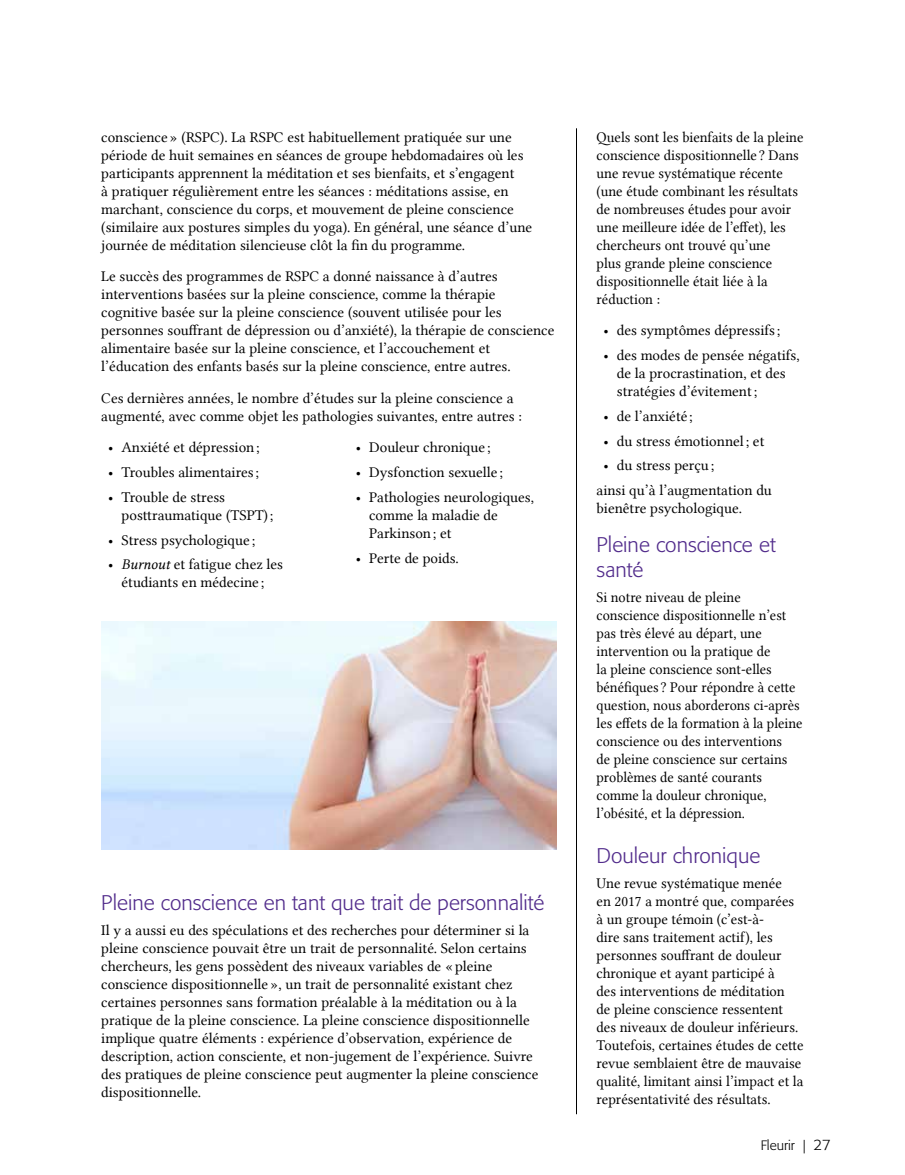
<style>
.page{position:relative;width:905px;height:1175px;background:#fff}
.page>*{position:absolute;margin:0;border:0;box-sizing:border-box;transform-origin:0 0}
.t1{font:300 21px/25.2px "Formata";color:#512b8b}
.t2{font:15px/18px "Lin Libertine";color:#000}
.t3{font:15px/18px "Lin Libertine";color:#000;scale:.95 1}
.t4{font:15px/18px "Lin Libertine";color:#000;scale:.96 1}
.t5{font:300 13.5px "Formata";color:#000}
.s1{font-family:"Lin Libertine I"}
.s2{font-size:15px}
</style>
<div class="page">
<img style="left:101px;top:621px;width:455px;height:228px">
<hr style="left:576px;top:128px;width:1px;height:986px;background:#000">
<p class="t2" style="left:101px;top:128px;width:432px">conscience » (RSPC). La RSPC est habituellement pratiquée sur une période de huit semaines en séances de groupe hebdomadaires où les participants apprennent la méditation et ses bienfaits, et s’engagent<br>à pratiquer régulièrement entre les séances : méditations assise, en marchant, conscience du corps, et mouvement de pleine conscience (similaire aux postures simples du yoga). En général, une séance d’une journée de méditation silencieuse clôt la fin du programme.</p>
<p class="t2" style="left:101px;top:267px;width:454px">Le succès des programmes de RSPC a donné naissance à d’autres interventions basées sur la pleine conscience, comme la thérapie cognitive basée sur la pleine conscience (souvent utilisée pour les personnes souffrant de dépression ou d’anxiété), la thérapie de conscience alimentaire basée sur la pleine conscience, et l’accouchement et l’éducation des enfants basés sur la pleine conscience, entre autres.</p>
<p class="t2" style="left:101px;top:389px;width:422px">Ces dernières années, le nombre d’études sur la pleine conscience a augmenté, avec comme objet les pathologies suivantes, entre autres :</p>
<p class="t2" style="left:108px;top:438px;width:153px">• Anxiété et dépression ;</p>
<p class="t2" style="left:108px;top:463px;width:152px">• Troubles alimentaires ;</p>
<p class="t2" style="left:122px;top:488px;width:153px;text-indent:-14px">• Trouble de stress posttraumatique (TSPT) ;</p>
<p class="t2" style="left:108px;top:531px;width:149px">• Stress psychologique ;</p>
<p class="t2" style="left:108px;top:555px;width:176px;text-align:center">• <span class="s1">Burnout</span> et fatigue chez les étudiants en médecine ;</p>
<p class="t2" style="left:356px;top:438px;width:136px">• Douleur chronique ;</p>
<p class="t2" style="left:356px;top:463px;width:149px">• Dysfonction sexuelle ;</p>
<p class="t2" style="left:369px;top:488px;width:166px;text-indent:-14px">• Pathologies neurologiques, comme la maladie de<br>Parkinson ; et</p>
<p class="t2" style="left:356px;top:549px;width:105px">• Perte de poids.</p>
<h1 class="t1" style="left:101px;top:890px;width:444px">Pleine conscience en tant que trait de personnalité</h1>
<p class="t2" style="left:101px;top:921px;width:438px">Il y a aussi eu des spéculations et des recherches pour déterminer si la pleine conscience pouvait être un trait de personnalité. Selon certains chercheurs, les gens possèdent des niveaux variables de « pleine conscience dispositionnelle », un trait de personnalité existant chez certaines personnes sans formation préalable à la méditation ou à la pratique de la pleine conscience. La pleine conscience dispositionnelle implique quatre éléments : expérience d’observation, expérience de description, action consciente, et non-jugement de l’expérience. Suivre des pratiques de pleine conscience peut augmenter la pleine conscience dispositionnelle.</p>
<p class="t4" style="left:596px;top:128px;width:217px">Quels sont les bienfaits de la pleine conscience dispositionnelle ? Dans une revue systématique récente (une étude combinant les résultats de nombreuses études pour avoir une meilleure idée de l’effet), les chercheurs ont trouvé qu’une<br>plus grande pleine conscience dispositionnelle était liée à la réduction :</p>
<p class="t2" style="left:603px;top:321px;width:178px">• des symptômes dépressifs ;</p>
<p class="t2" style="left:616px;top:346px;width:184px;text-indent:-14px">• des modes de pensée négatifs, de la procrastination, et des stratégies d’évitement ;</p>
<p class="t2" style="left:603px;top:407px;width:91px">• de l’anxiété ;</p>
<p class="t2" style="left:603px;top:432px;width:163px">• du stress émotionnel ; et</p>
<p class="t2" style="left:596px;top:453px;width:177px;line-height:24.8px;text-indent:7px">• du stress perçu ;<br>ainsi qu’à l’augmentation du</p>
<p class="t2" style="left:596px;top:499px;width:147px">bienêtre psychologique.</p>
<h1 class="t1" style="left:596px;top:532px;width:181px">Pleine conscience et santé</h1>
<p class="t3" style="left:596px;top:588px;width:218px">Si notre niveau de pleine conscience dispositionnelle n’est pas très élevé au départ, une intervention ou la pratique de<br>la pleine conscience sont-elles bénéfiques ? Pour répondre à cette question, nous aborderons ci-après les effets de la formation à la pleine conscience ou des interventions<br>de pleine conscience sur certains problèmes de santé courants comme la douleur chronique, l’obésité, et la dépression.</p>
<h1 class="t1" style="left:596px;top:843px;width:165px">Douleur chronique</h1>
<p class="t2" style="left:596px;top:874px;width:208px">Une revue systématique menée<br>en 2017 a montré que, comparées à un groupe témoin (c’est-à-<br>dire sans traitement actif), les personnes souffrant de douleur chronique et ayant participé à<br>des interventions de méditation<br>de pleine conscience ressentent des niveaux de douleur inférieurs.<br>Toutefois, certaines études de cette revue semblaient être de mauvaise qualité, limitant ainsi l’impact et la représentativité des résultats.</p>
<p class="t5" style="left:760px;top:1137px;width:72px">Fleurir | <span class="s2">27</span></p>
</div>
